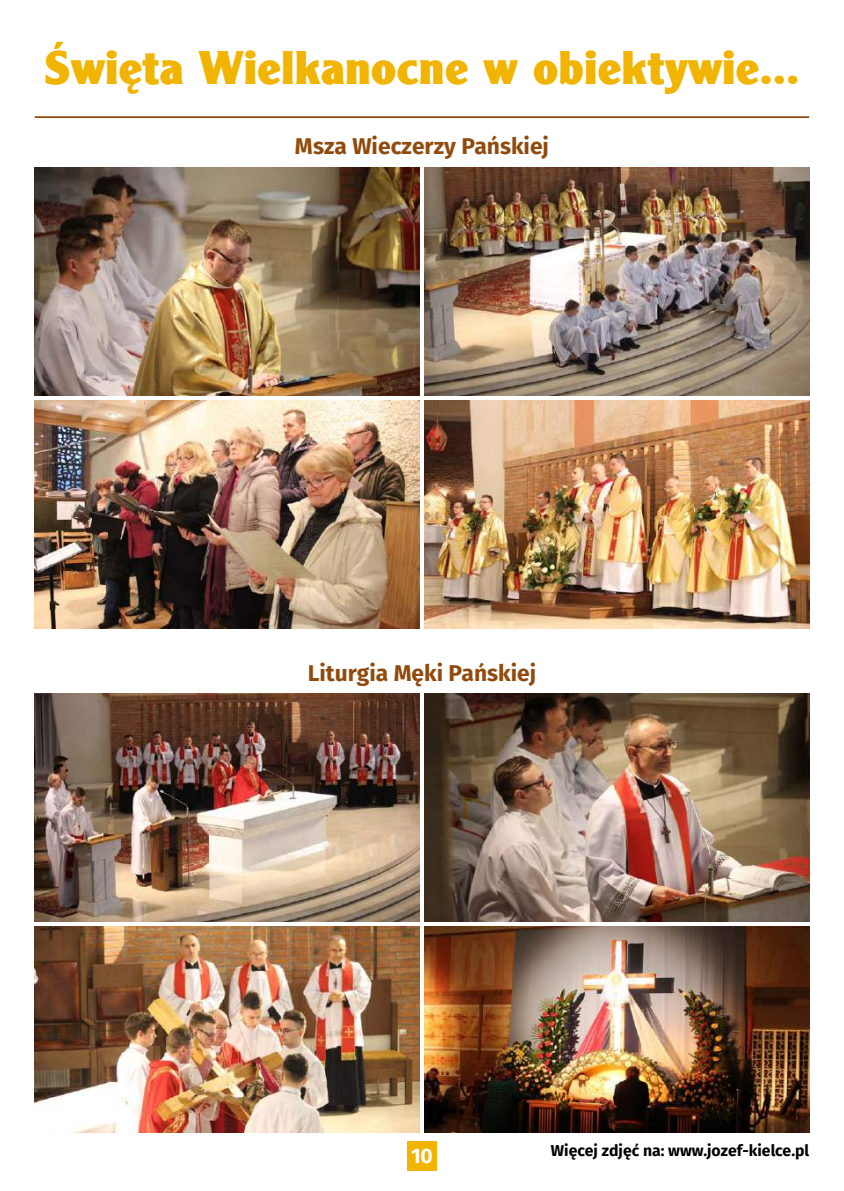
<style>
.page{position:relative;width:844px;height:1191px;background:#fff}
.page>*{position:absolute;margin:0;border:0;box-sizing:border-box;transform-origin:0 0}
.t1{font:700 expanded 49px "Clearface Got TCE";color:#f1b400}
.t2{font:700 22.75px "Fira Sans";color:#914a0c}
.t3{font:700 21px "Fira Sans";color:#fff}
.t4{font:700 15.75px "Fira Sans";color:#000}
</style>
<div class="page">
<hr style="left:35px;top:116px;width:774px;height:2px;background:#914a0c">
<div style="left:407px;top:1141px;width:30px;height:30px;background:#f1b400"></div>
<img style="left:35px;top:167px;width:384px;height:228px">
<img style="left:35px;top:693px;width:384px;height:228px">
<img style="left:424px;top:167px;width:385px;height:228px">
<img style="left:424px;top:693px;width:385px;height:228px">
<img style="left:35px;top:401px;width:384px;height:228px">
<img style="left:35px;top:927px;width:384px;height:205px">
<img style="left:424px;top:401px;width:385px;height:228px">
<img style="left:424px;top:927px;width:385px;height:205px">
<h1 class="t1" style="left:45px;top:40px;width:756px">Święta Wielkanocne w obiektywie...</h1>
<p class="t2" style="left:295px;top:130px;width:255px">Msza Wieczerzy Pańskiej</p>
<p class="t2" style="left:308px;top:657px;width:230px">Liturgia Męki Pańskiej</p>
<p class="t3" style="left:411px;top:1140px;width:23px">10</p>
<p class="t4" style="left:551px;top:1139px;width:260px">Więcej zdjęć na: www.jozef-kielce.pl</p>
</div>
